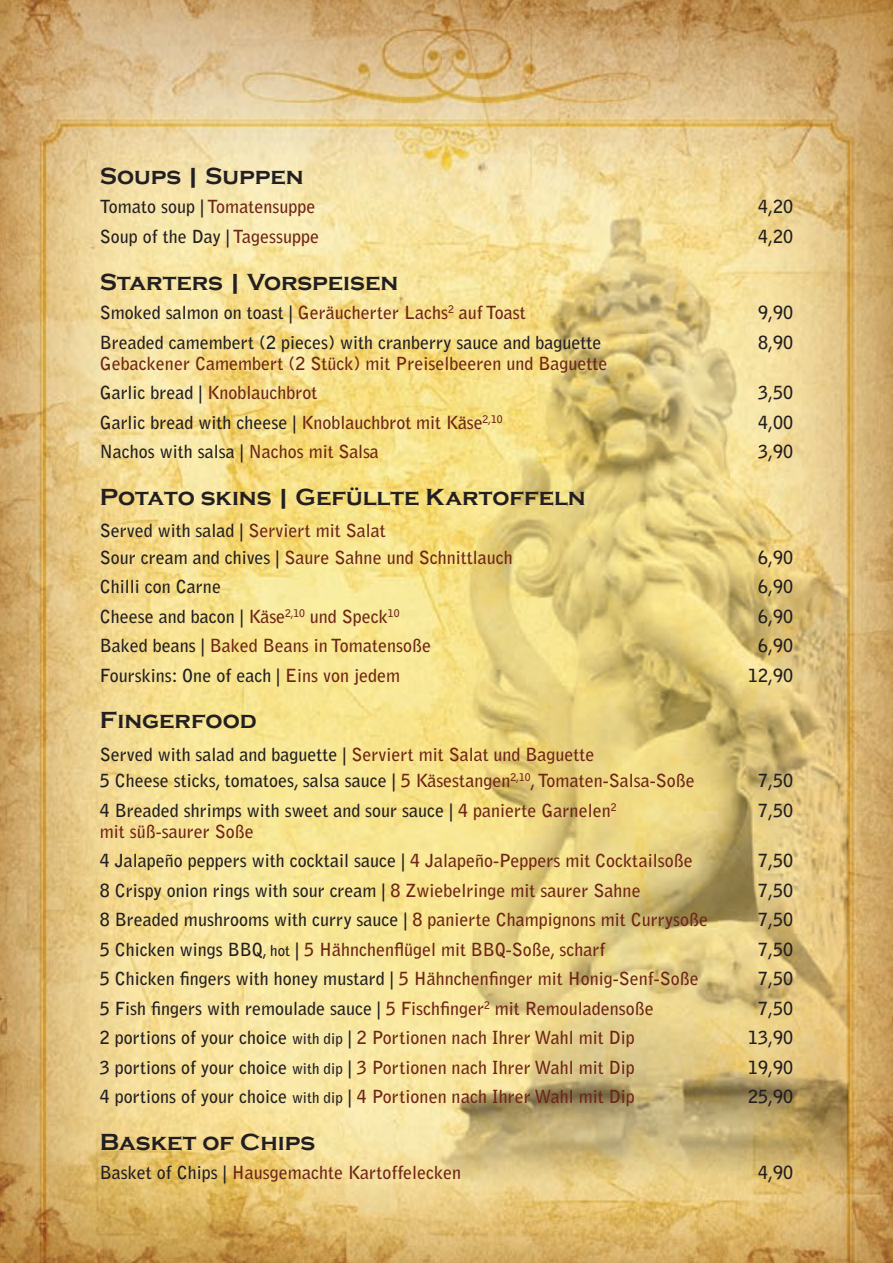
<style>
.page{position:relative;width:893px;height:1263px;background:#fff}
.page>*{position:absolute;margin:0;border:0;box-sizing:border-box;transform-origin:0 0}
.t1{font:700 24px "Copperplate Gothic";color:#231f20}
.t2{font:700 18px/26.5px "Bell Gothic Std";color:#231f20}
.t3{font:700 18px/29.5px "Bell Gothic Std";color:#6e2617}
.s1{color:#231f20}
.s2{color:#6e2617}
.s3{font-size:15px;color:#231f20}
</style>
<div class="page">
<img style="left:0;top:0;width:893px;height:1263px">
<svg style="left:771px;top:1204px;width:67px;height:59px"></svg>
<h1 class="t1" style="left:100px;top:163px;width:205px">Soups | Suppen</h1>
<p class="t3" style="left:100px;top:192px;width:217px"><span class="s1">Tomato soup |</span> Tomatensuppe</p>
<p class="t2" style="left:758px;top:194px;width:37px">4,20</p>
<p class="t2" style="left:100px;top:223px;width:221px">Soup of the Day | <span class="s2">Tagessuppe</span></p>
<p class="t2" style="left:758px;top:223px;width:37px">4,20</p>
<h1 class="t1" style="left:100px;top:268px;width:300px">Starters | Vorspeisen</h1>
<p class="t3" style="left:100px;top:298px;width:427px"><span class="s1">Smoked salmon on toast |</span> Geräucherter Lachs<sup>2</sup> auf Toast</p>
<p class="t2" style="left:758px;top:299px;width:37px">9,90</p>
<p class="t2" style="left:100px;top:329px;width:503px">Breaded camembert (2 pieces) with cranberry sauce and baguette</p>
<p class="t2" style="left:758px;top:329px;width:37px">8,90</p>
<p class="t3" style="left:100px;top:348px;width:509px">Gebackener Camembert (2 Stück) mit Preiselbeeren und Baguette<br><span class="s1">Garlic bread |</span> Knoblauchbrot</p>
<p class="t2" style="left:758px;top:379px;width:37px">3,50</p>
<p class="t2" style="left:100px;top:409px;width:404px">Garlic bread with cheese | <span class="s2">Knoblauchbrot mit Käse</span><sup>2,10</sup></p>
<p class="t2" style="left:758px;top:409px;width:37px">4,00</p>
<p class="t2" style="left:100px;top:438px;width:280px">Nachos with salsa | <span class="s2">Nachos mit Salsa</span></p>
<p class="t2" style="left:758px;top:438px;width:37px">3,90</p>
<h1 class="t1" style="left:100px;top:483px;width:487px">Potato skins | Gefüllte Kartoffeln</h1>
<p class="t3" style="left:100px;top:517px;width:414px;line-height:26.5px"><span class="s1">Served with salad |</span> Serviert mit Salat<br><span class="s1">Sour cream and chives |</span> Saure Sahne und Schnittlauch</p>
<p class="t2" style="left:758px;top:544px;width:37px">6,90</p>
<p class="t2" style="left:100px;top:573px;width:123px">Chilli con Carne</p>
<p class="t2" style="left:758px;top:573px;width:37px">6,90</p>
<p class="t2" style="left:100px;top:603px;width:301px">Cheese and bacon | <span class="s2">Käse</span><sup>2,10</sup> <span class="s2">und Speck</span><sup>10</sup></p>
<p class="t2" style="left:758px;top:603px;width:37px">6,90</p>
<p class="t3" style="left:100px;top:631px;width:333px"><span class="s1">Baked beans |</span> Baked Beans in Tomatensoße</p>
<p class="t2" style="left:758px;top:632px;width:37px">6,90</p>
<p class="t2" style="left:100px;top:662px;width:302px">Fourskins: One of each | <span class="s2">Eins von jedem</span></p>
<p class="t2" style="left:748px;top:662px;width:47px">12,90</p>
<h1 class="t1" style="left:100px;top:707px;width:158px">Fingerfood</h1>
<p class="t2" style="left:100px;top:741px;width:596px">Served with salad and baguette | <span class="s2">Serviert mit Salat und Baguette<br></span>5 Cheese sticks, tomatoes, salsa sauce | <span class="s2">5 Käsestangen</span><sup>2,10</sup><span class="s2">, Tomaten-Salsa-Soße</span></p>
<p class="t2" style="left:758px;top:767px;width:37px">7,50</p>
<p class="t2" style="left:100px;top:797px;width:518px">4 Breaded shrimps with sweet and sour sauce | <span class="s2">4 panierte Garnelen</span><sup>2</sup></p>
<p class="t2" style="left:758px;top:797px;width:37px">7,50</p>
<p class="t3" style="left:100px;top:816px;width:594px">mit süß-saurer Soße<br><span class="s1">4 Jalapeño peppers with cocktail sauce |</span> 4 Jalapeño-Peppers mit Cocktailsoße</p>
<p class="t2" style="left:758px;top:847px;width:37px">7,50</p>
<p class="t2" style="left:100px;top:877px;width:542px">8 Crispy onion rings with sour cream | <span class="s2">8 Zwiebelringe mit saurer Sahne</span></p>
<p class="t2" style="left:758px;top:877px;width:37px">7,50</p>
<p class="t2" style="left:100px;top:906px;width:610px">8 Breaded mushrooms with curry sauce | <span class="s2">8 panierte Champignons mit Currysoße</span></p>
<p class="t2" style="left:758px;top:906px;width:37px">7,50</p>
<p class="t3" style="left:100px;top:934px;width:507px"><span class="s1">5 Chicken wings BBQ</span><span class="s3">, hot</span> <span class="s1">|</span> 5 Hähnchenflügel mit BBQ-Soße, scharf</p>
<p class="t2" style="left:758px;top:936px;width:37px">7,50</p>
<p class="t3" style="left:100px;top:964px;width:600px"><span class="s1">5 Chicken fingers with honey mustard |</span> 5 Hähnchenfinger mit Honig-Senf-Soße</p>
<p class="t2" style="left:758px;top:965px;width:37px">7,50</p>
<p class="t2" style="left:100px;top:995px;width:555px">5 Fish fingers with remoulade sauce | <span class="s2">5 Fischfinger</span><sup>2</sup> <span class="s2">mit Remouladensoße</span></p>
<p class="t2" style="left:758px;top:995px;width:37px">7,50</p>
<p class="t3" style="left:100px;top:1023px;width:536px"><span class="s1">2 portions of your choice</span> <span class="s3">with dip</span> <span class="s1">|</span> 2 Portionen nach Ihrer Wahl mit Dip</p>
<p class="t2" style="left:748px;top:1024px;width:47px">13,90</p>
<p class="t3" style="left:100px;top:1052px;width:536px"><span class="s1">3 portions of your choice</span> <span class="s3">with dip</span> <span class="s1">|</span> 3 Portionen nach Ihrer Wahl mit Dip</p>
<p class="t2" style="left:748px;top:1054px;width:47px">19,90</p>
<p class="t3" style="left:100px;top:1082px;width:536px"><span class="s1">4 portions of your choice</span> <span class="s3">with dip</span> <span class="s1">|</span> 4 Portionen nach Ihrer Wahl mit Dip</p>
<p class="t2" style="left:748px;top:1083px;width:47px">25,90</p>
<h1 class="t1" style="left:100px;top:1128px;width:217px">Basket of Chips</h1>
<p class="t3" style="left:100px;top:1158px;width:363px"><span class="s1">Basket of Chips |</span> Hausgemachte Kartoffelecken</p>
<p class="t2" style="left:758px;top:1159px;width:37px">4,90</p>
</div>
